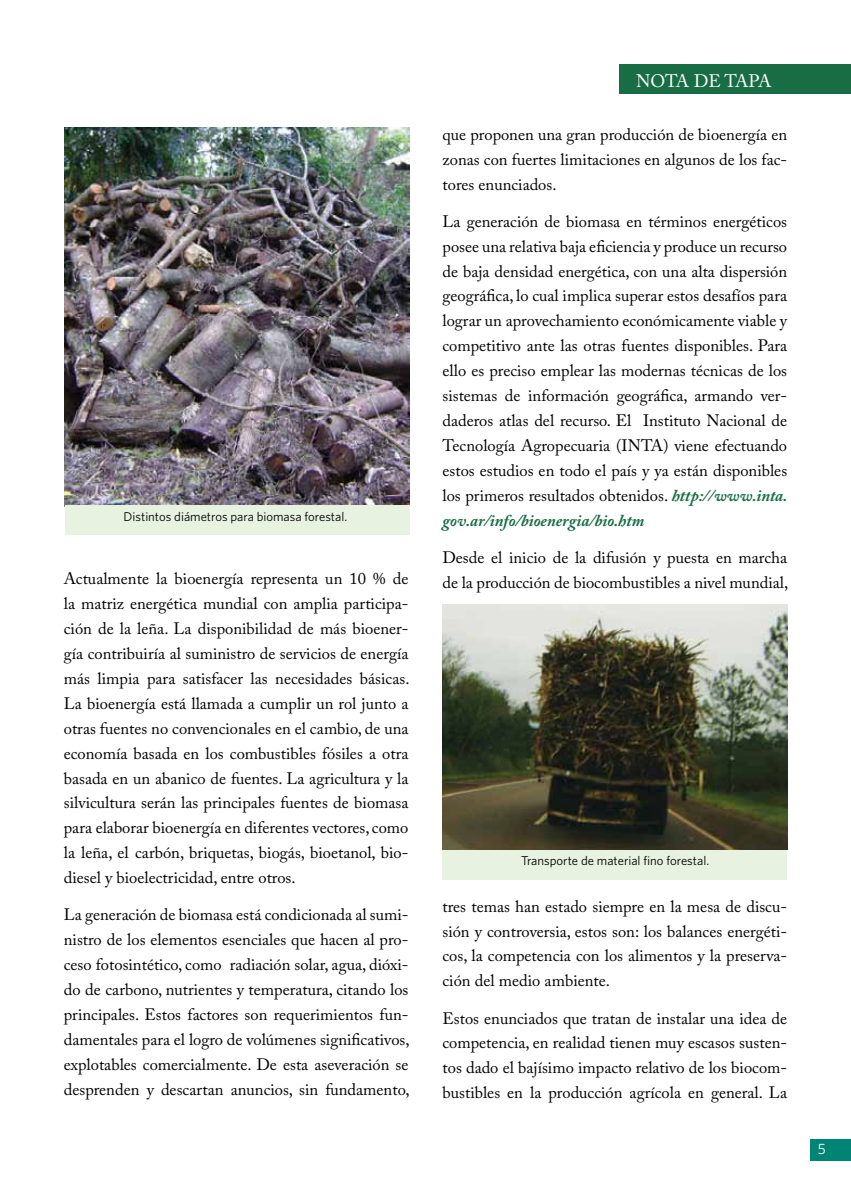
<style>
.page{position:relative;width:851px;height:1191px;background:#fff}
.page>*{position:absolute;margin:0;border:0;box-sizing:border-box;transform-origin:0 0}
.t1{font:18px "Adobe Caslon Pro";letter-spacing:-.005em;color:#fff}
.t2{font:16.5px/24.9px "Adobe Caslon Pro";color:#000;text-align:justify}
.t3{font:15px "Whitney";color:#fff}
.t4{font:12.75px "Whitney";color:#000}
.s1{font-weight:700;font-style:italic;color:#186d44}
</style>
<div class="page">
<div style="left:810px;top:1138px;width:40px;height:22px;background:#008473"></div>
<div style="left:442px;top:849px;width:345px;height:30px;background:#e7f2e0"></div>
<img style="left:442px;top:604px;width:345px;height:245px">
<div style="left:619px;top:65px;width:231px;height:29px;background:#186d44"></div>
<img style="left:65px;top:128px;width:344px;height:377px">
<div style="left:65px;top:505px;width:344px;height:30px;background:#e7f2e0"></div>
<p class="t4" style="left:124px;top:508px;width:225px">Distintos diámetros para biomasa forestal.</p>
<p class="t2" style="left:64px;top:566px;width:347px">Actualmente la bioenergía representa un 10 % de la matriz energética mundial con amplia participa&shy;ción de la leña. La disponibilidad de más bioener&shy;gía contribuiría al suministro de servicios de energía más limpia para satisfacer las necesidades básicas.<br>La bioenergía está llamada a cumplir un rol junto a otras fuentes no convencionales en el cambio, de una economía basada en los combustibles fósiles a otra basada en un abanico de fuentes. La agricultura y la silvicultura serán las principales fuentes de biomasa para elaborar bioenergía en diferentes vectores, como la leña, el carbón, briquetas, biogás, bioetanol, bio&shy;diesel y bioelectricidad, entre otros.</p>
<p class="t2" style="left:64px;top:902px;width:347px">La generación de biomasa está condicionada al sumi&shy;nistro de los elementos esenciales que hacen al pro&shy;ceso fotosintético, como radiación solar, agua, dióxi&shy;do de carbono, nutrientes y temperatura, citando los principales. Estos factores son requerimientos fun&shy;damentales para el logro de volúmenes significativos, explotables comercialmente. De esta aseveración se desprenden y descartan anuncios, sin fundamento,</p>
<p class="t1" style="left:636px;top:70px;width:137px">NOTA DE TAPA</p>
<p class="t2" style="left:442px;top:122px;width:346px">que proponen una gran producción de bioenergía en zonas con fuertes limitaciones en algunos de los fac&shy;tores enunciados.</p>
<p class="t2" style="left:442px;top:209px;width:346px">La generación de biomasa en términos energéticos posee una relativa baja eficiencia y produce un recurso de baja densidad energética, con una alta dispersión geográfica, lo cual implica superar estos desafíos para lograr un aprovechamiento económicamente viable y competitivo ante las otras fuentes disponibles. Para ello es preciso emplear las modernas técnicas de los sistemas de información geográfica, armando ver&shy;daderos atlas del recurso. El Instituto Nacional de Tecnología Agropecuaria (INTA) viene efectuando estos estudios en todo el país y ya están disponibles los primeros resultados obtenidos. <span class="s1">http://www.inta. gov.ar/info/bioenergia/bio.htm</span></p>
<p class="t2" style="left:442px;top:545px;width:347px">Desde el inicio de la difusión y puesta en marcha de la producción de biocombustibles a nivel mundial,</p>
<p class="t4" style="left:521px;top:853px;width:189px">Transporte de material fino forestal.</p>
<p class="t2" style="left:442px;top:893px;width:346px">tres temas han estado siempre en la mesa de discu&shy;sión y controversia, estos son: los balances energéti&shy;cos, la competencia con los alimentos y la preserva&shy;ción del medio ambiente.</p>
<p class="t2" style="left:442px;top:1005px;width:346px">Estos enunciados que tratan de instalar una idea de competencia, en realidad tienen muy escasos susten&shy;tos dado el bajísimo impacto relativo de los biocom&shy;bustibles en la producción agrícola en general. La</p>
<p class="t3" style="left:817px;top:1139px;width:10px">5</p>
</div>
